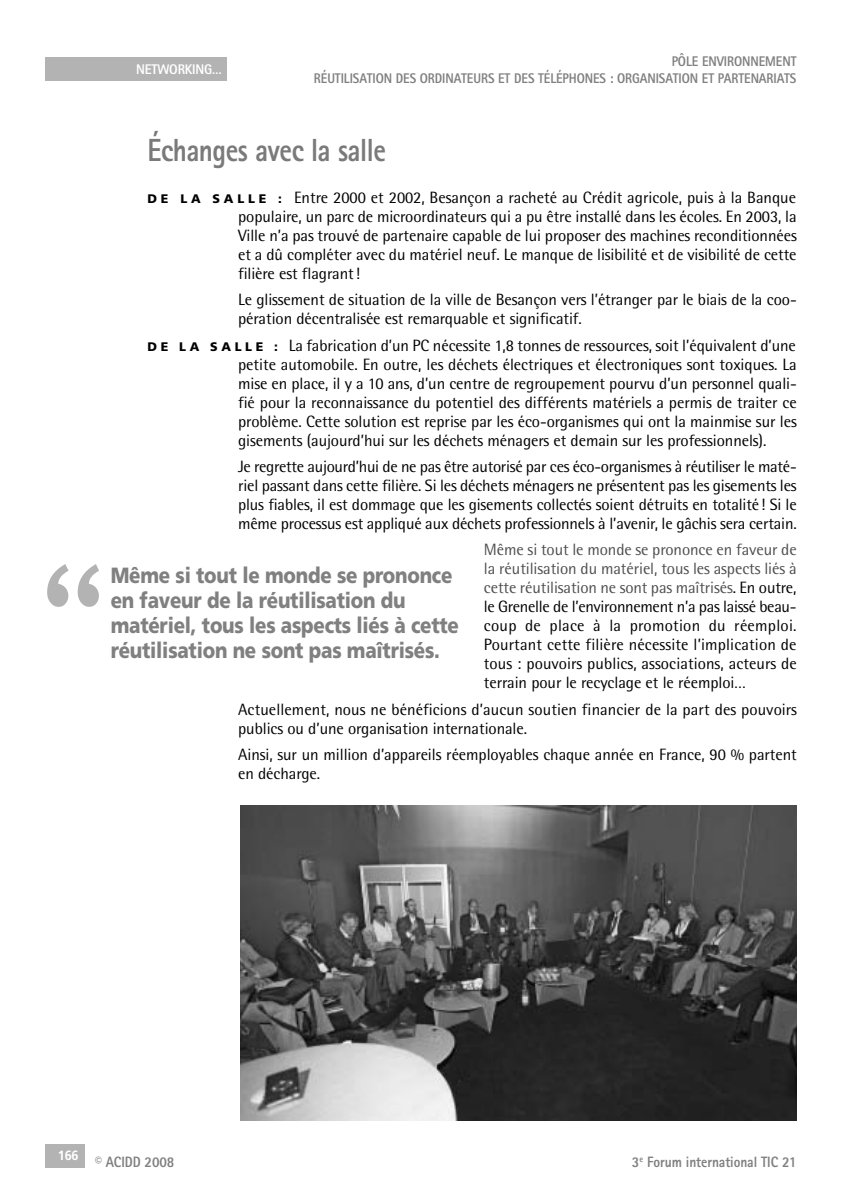
<style>
.page{position:relative;width:842px;height:1191px;background:#fff}
.page>*{position:absolute;margin:0;border:0;box-sizing:border-box;transform-origin:0 0}
.t1{font:190px "Andale Mono";color:#b3b3b3;scale:.9 1}
.t2{font:800 32px "Rotis Sans Serif";letter-spacing:-.015em;color:#7a7a7a;scale:.85 1}
.t3{font:900 22px/25px "Frutiger";letter-spacing:-.01em;color:#808080;scale:.85 1}
.t4{font:16.4px/19px "Rotis Semi Sans";letter-spacing:-.005em;color:#000;text-align:justify}
.t5{font:800 15px "Rotis Sans Serif";letter-spacing:-.005em;color:#808080;scale:.9 1}
.t6{font:800 14px/16.8px "Rotis Sans Serif";letter-spacing:-.005em;color:#808080;text-align:right;scale:.9 1}
.t7{font:800 14px "Rotis Sans Serif";letter-spacing:-.015em;color:#fff;scale:.95 1}
.s1{font-family:"Frutiger";font-weight:900;font-size:12.4px}
.s2{color:#4e4e4e}
</style>
<div class="page">
<div style="left:45px;top:1143px;width:39px;height:24px;background:#b3b3b3"></div>
<div style="left:45px;top:58px;width:182px;height:23px;background:#b3b3b3"></div>
<img style="left:240px;top:806px;width:557px;height:314px">
<p class="t7" style="left:136px;top:65px;width:91px">NETWORKING…</p>
<p class="t6" style="left:314px;top:55px;width:538px">PÔLE ENVIRONNEMENT<br>RÉUTILISATION DES ORDINATEURS ET DES TÉLÉPHONES : ORGANISATION ET PARTENARIATS</p>
<h1 class="t1" style="left:23px;top:521px;width:115px">“</h1>
<h2 class="t2" style="left:147px;top:139px;width:282px">Échanges avec la salle</h2>
<p class="t4" style="left:238px;top:189px;width:560px;text-indent:-91px"><span class="s1">D E L A S A L L E :</span> Entre 2000 et 2002, Besançon a racheté au Crédit agricole, puis à la Banque populaire, un parc de microordinateurs qui a pu être installé dans les écoles. En 2003, la Ville n’a pas trouvé de partenaire capable de lui proposer des machines reconditionnées et a dû compléter avec du matériel neuf. Le manque de lisibilité et de visibilité de cette filière est flagrant!</p>
<p class="t4" style="left:238px;top:292px;width:560px">Le glissement de situation de la ville de Besançon vers l’étranger par le biais de la coo&shy;pération décentralisée est remarquable et significatif.</p>
<p class="t4" style="left:238px;top:337px;width:560px;text-indent:-91px"><span class="s1">D E L A S A L L E :</span> La fabrication d’un PC nécessite 1,8 tonnes de ressources, soit l’équivalent d’une petite automobile. En outre, les déchets électriques et électroniques sont toxiques. La mise en place, il y a 10 ans, d’un centre de regroupement pourvu d’un personnel quali&shy;fié pour la reconnaissance du potentiel des différents matériels a permis de traiter ce problème. Cette solution est reprise par les éco-organismes qui ont la mainmise sur les gisements (aujourd’hui sur les déchets ménagers et demain sur les professionnels).</p>
<p class="t4" style="left:238px;top:458px;width:560px">Je regrette aujourd’hui de ne pas être autorisé par ces éco-organismes à réutiliser le maté&shy;riel passant dans cette filière. Si les déchets ménagers ne présentent pas les gisements les plus fiables, il est dommage que les gisements collectés soient détruits en totalité! Si le même processus est appliqué aux déchets professionnels à l’avenir, le gâchis sera certain.</p>
<p class="t4" style="left:484px;top:542px;width:314px"><span class="s2">Même si tout le monde se prononce en faveur de la réutilisation du matériel, tous les aspects liés à cette réutilisation ne sont pas maîtrisés</span>. En outre, le Grenelle de l’environnement n’a pas laissé beau&shy;coup de place à la promotion du réemploi.<br>Pourtant cette filière nécessite l’implication de tous : pouvoirs publics, associations, acteurs de terrain pour le recyclage et le réemploi…</p>
<p class="t4" style="left:238px;top:701px;width:560px">Actuellement, nous ne bénéficions d’aucun soutien financier de la part des pouvoirs publics ou d’une organisation internationale.</p>
<p class="t4" style="left:238px;top:746px;width:560px">Ainsi, sur un million d’appareils réemployables chaque année en France, 90 % partent en décharge.</p>
<h3 class="t3" style="left:111px;top:564px;width:411px">Même si tout le monde se prononce en faveur de la réutilisation du matériel, tous les aspects liés à cette</h3>
<h3 class="t3" style="left:111px;top:639px;width:389px">réutilisation ne sont pas maîtrisés.</h3>
<p class="t5" style="left:58px;top:1156px;width:131px"><sup>166</sup> © ACIDD 2008</p>
<p class="t5" style="left:632px;top:1156px;width:184px">3<sup>e</sup> Forum international TIC 21</p>
</div>
